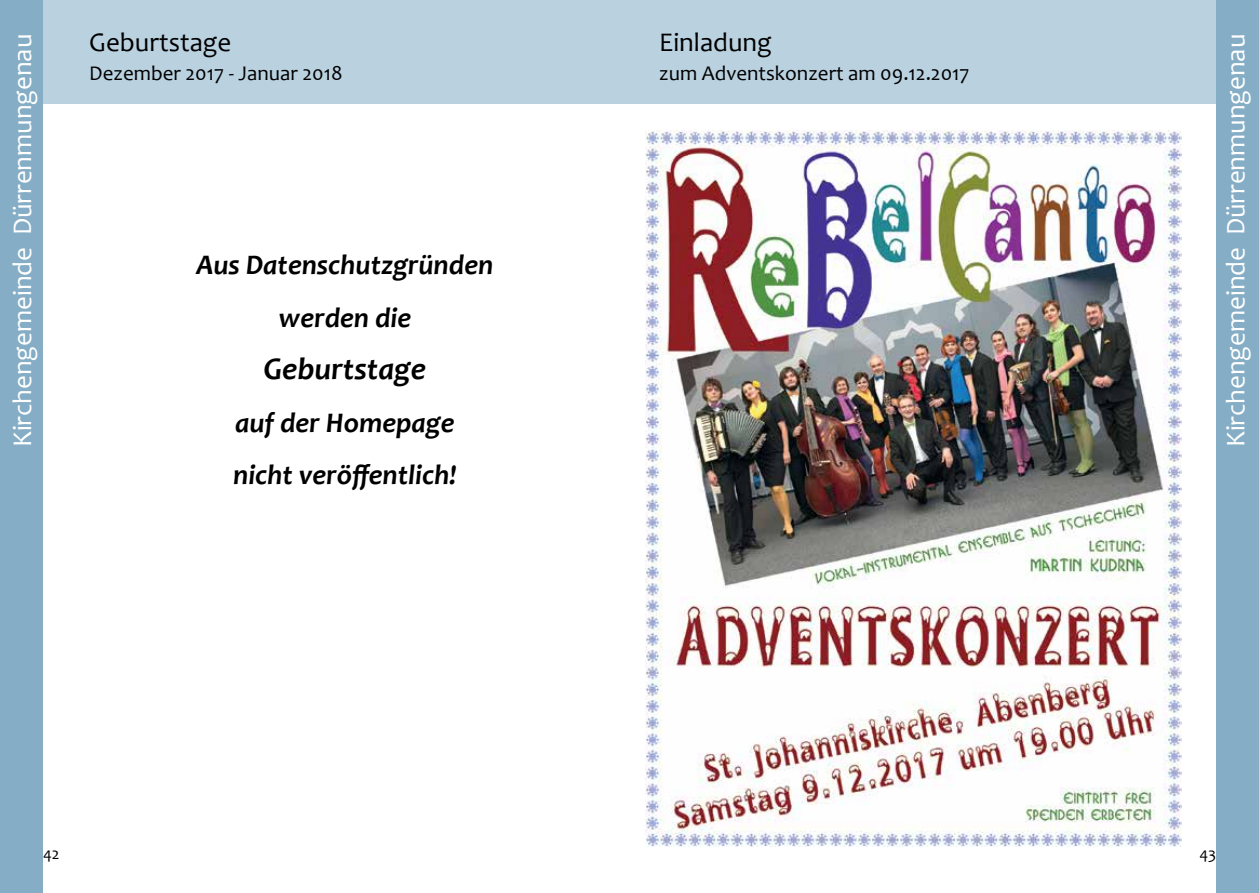
<style>
.page{position:relative;width:1259px;height:893px;background:#fff}
.page>*{position:absolute;margin:0;border:0;box-sizing:border-box;transform-origin:0 0}
.t1{font:italic 700 31.5px "Candara";color:#000}
.t2{font:italic 700 28.5px/52.5px "Candara";color:#000;text-align:center}
.t3{font:27px "Candara";color:#fff}
.t4{font:27px "Candara";color:#000}
.t5{font:21px "Candara";color:#000}
.t6{font:16.5px "Candara";color:#000}
</style>
<div class="page">
<div style="left:0;top:0;width:629px;height:104px;background:#bad1e0"></div>
<div style="left:0;top:0;width:43px;height:893px;background:#85aec6"></div>
<div style="left:629px;top:0;width:591px;height:104px;background:#bad1e0"></div>
<div style="left:1216px;top:0;width:43px;height:893px;background:#85aec6"></div>
<img style="left:645px;top:131px;width:537px;height:715px">
<p class="t4" style="left:89px;top:25px;width:144px">Geburtstage</p>
<p class="t5" style="left:89px;top:60px;width:255px">Dezember 2017 - Januar 2018</p>
<p class="t4" style="left:659px;top:25px;width:114px">Einladung</p>
<p class="t5" style="left:659px;top:60px;width:312px">zum Adventskonzert am 09.12.2017</p>
<p class="t3" style="left:6px;top:447px;width:415px;rotate:-90deg">Kirchengemeinde Dürrenmungenau</p>
<p class="t3" style="left:1218px;top:447px;width:415px;rotate:-90deg">Kirchengemeinde Dürrenmungenau</p>
<p class="t2" style="left:196px;top:238px;width:298px">Aus Datenschutzgründen werden die</p>
<p class="t1" style="left:264px;top:349px;width:164px">Geburtstage</p>
<p class="t2" style="left:233px;top:396px;width:225px;text-align:left">auf der Homepage nicht veröffentlich!</p>
<p class="t6" style="left:43px;top:843px;width:18px">42</p>
<p class="t6" style="left:1199px;top:843px;width:18px">43</p>
</div>
